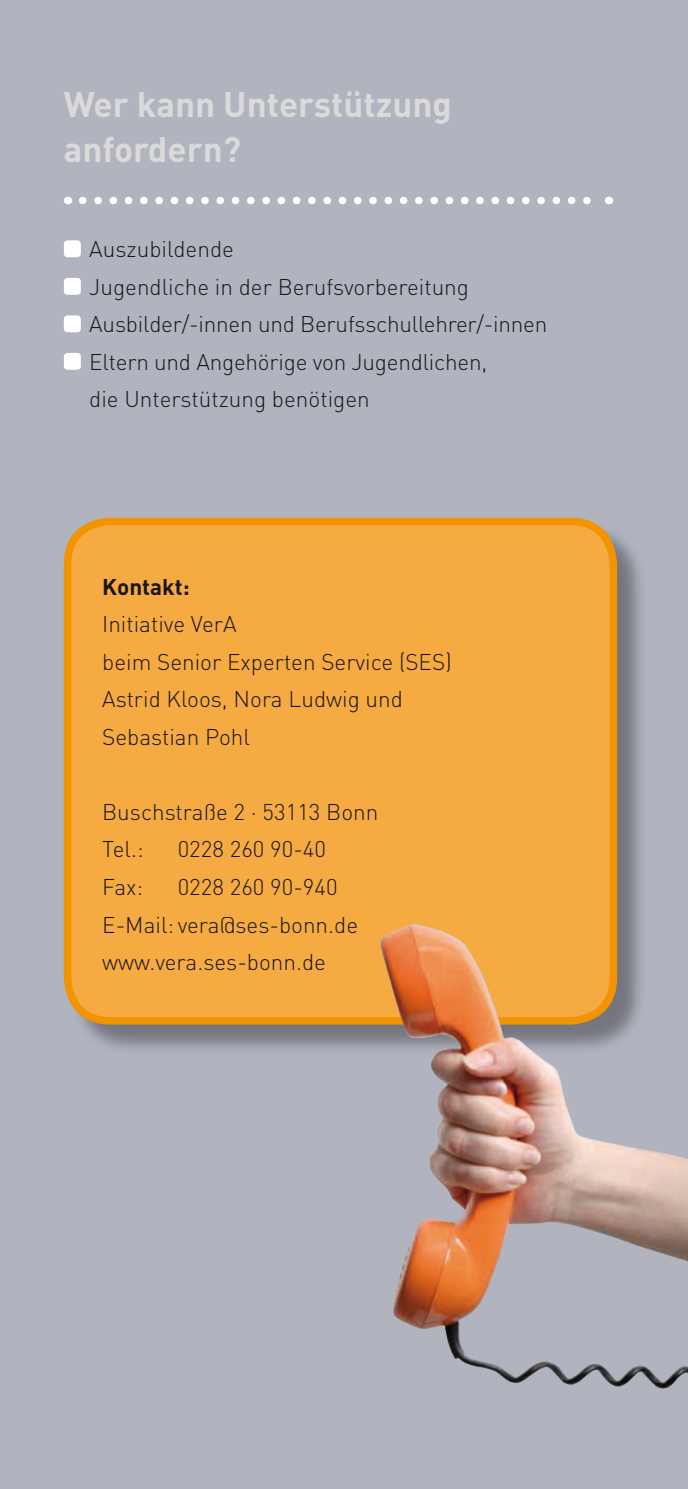
<style>
.page{position:relative;width:688px;height:1489px;background:#fff}
.page>*{position:absolute;margin:0;border:0;box-sizing:border-box;transform-origin:0 0}
.t1{font:700 35px/45px "DIN Pro";color:#dadada}
.t2{font:300 22.5px/37.5px "DIN Pro";color:#1a171c}
.t3{font:700 22.5px "DIN Pro";color:#1a171c}
</style>
<div class="page">
<div style="left:0;top:0;width:687px;height:1488px;background:#b1b4bf"></div>
<svg style="left:83px;top:197px;width:508px;height:7px"></svg>
<div style="left:64px;top:240px;width:17px;height:17px;background:#fff;border-radius:4px"></div>
<div style="left:64px;top:278px;width:17px;height:17px;background:#fff;border-radius:4px"></div>
<div style="left:64px;top:315px;width:17px;height:17px;background:#fff;border-radius:4px"></div>
<div style="left:64px;top:353px;width:17px;height:17px;background:#fff;border-radius:4px"></div>
<div style="left:68px;top:521px;width:580px;height:534px;background:#1a171c;opacity:.4"></div>
<div style="left:68px;top:521px;width:545px;height:499px;background:#f6aa42;border-radius:43px"></div>
<div style="left:64px;top:517px;width:553px;height:507px;border:8px solid #f29400;border-radius:43px"></div>
<img style="left:379px;top:924px;width:308px;height:464px">
<h2 class="t1" style="left:64px;top:81px;width:389px">Wer kann Unterstützung anfordern?</h2>
<p class="t2" style="left:89px;top:229px;width:146px">Auszubildende</p>
<p class="t2" style="left:89px;top:267px;width:381px">Jugendliche in der Berufsvorbereitung</p>
<p class="t2" style="left:89px;top:304px;width:459px">Ausbilder/-innen und Berufsschullehrer/-innen</p>
<p class="t2" style="left:89px;top:342px;width:399px">Eltern und Angehörige von Jugendlichen, die Unterstützung benötigen</p>
<h3 class="t3" style="left:102px;top:571px;width:89px">Kontakt:</h3>
<p class="t2" style="left:102px;top:604px;width:351px">Initiative VerA<br>beim Senior Experten Service (SES)<br>Astrid Kloos, Nora Ludwig und<br>Sebastian Pohl</p>
<p class="t2" style="left:102px;top:792px;width:277px">Buschstraße 2 · 53113 Bonn<br>Tel.:</p>
<p class="t2" style="left:178px;top:829px;width:150px">0228 260 90-40</p>
<p class="t2" style="left:102px;top:867px;width:42px">Fax:</p>
<p class="t2" style="left:178px;top:867px;width:161px">0228 260 90-940</p>
<p class="t2" style="left:102px;top:904px;width:257px">E-Mail: vera@ses-bonn.de</p>
<p class="t2" style="left:102px;top:942px;width:225px">www.vera.ses-bonn.de</p>
</div>
